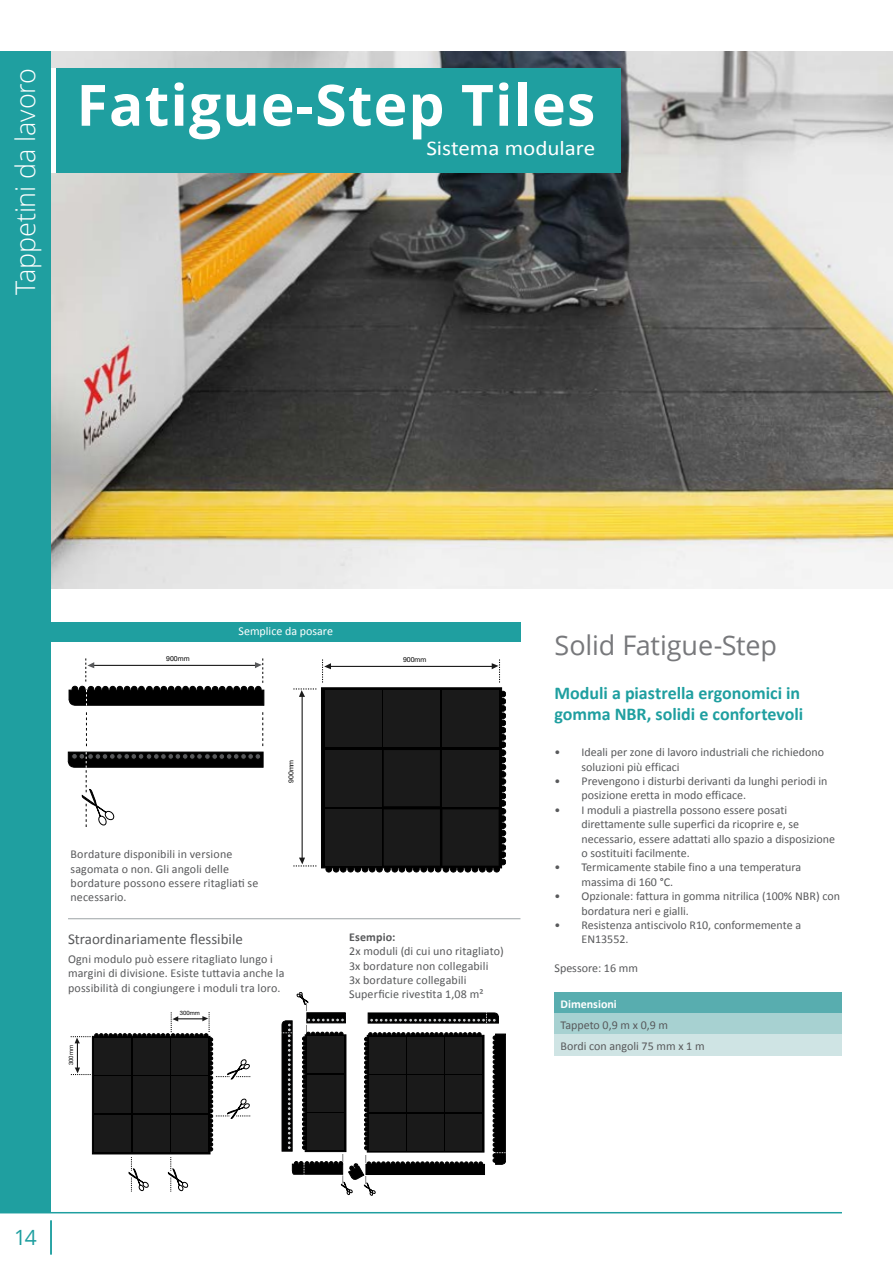
<style>
.page{position:relative;width:893px;height:1263px;background:#fff}
.page>*{position:absolute;margin:0;border:0;box-sizing:border-box;transform-origin:0 0}
.t1{font:700 57px "Open Sans";letter-spacing:.02em;color:#fff}
.t2{font:300 27px "Open Sans";letter-spacing:-.005em;color:#fff}
.t3{font:27px "Open Sans";letter-spacing:-.005em;color:#77787b}
.t4{font:21px "Calibri";color:#fff;scale:1.1 1}
.t5{font:21px "Open Sans";color:#1f9fa0}
.t6{font:700 18px/21.6px "Calibri";color:#1f9fa0}
.t7{font:15px "Calibri";color:#58595b}
.t8{font:12px/14.4px "Calibri";color:#58595b}
.t9{font:12px "Calibri";color:#fff}
.t10{font:700 12px "Calibri";color:#fff}
.t11{font:700 12px "Calibri";letter-spacing:.015em;color:#58595b}
.t12{font:6.9px "Helvetica Neue";color:#000}
.t13{font:6px "Helvetica Neue";color:#000}
</style>
<div class="page">
<hr style="left:68px;top:918px;width:452px;height:1px;background:#9da3a6">
<svg style="left:282px;top:992px;width:224px;height:203px"></svg>
<div style="left:92px;top:1036px;width:118px;height:118px;background:#1a1a1a;border:1px solid #000"></div>
<svg style="left:129px;top:1157px;width:20px;height:35px"></svg>
<svg style="left:168px;top:1157px;width:20px;height:35px"></svg>
<svg style="left:71px;top:1012px;width:180px;height:139px"></svg>
<svg style="left:323px;top:689px;width:177px;height:177px"></svg>
<div style="left:321px;top:687px;width:181px;height:181px;border:1px solid #000"></div>
<svg style="left:326px;top:691px;width:180px;height:181px;background:#141414"></svg>
<div style="left:442px;top:691px;width:57px;height:56px;background:#1a1a1a"></div>
<div style="left:442px;top:750px;width:57px;height:56px;background:#1a1a1a"></div>
<div style="left:442px;top:809px;width:57px;height:57px;background:#1a1a1a"></div>
<div style="left:384px;top:691px;width:56px;height:56px;background:#1a1a1a"></div>
<div style="left:384px;top:750px;width:56px;height:56px;background:#1a1a1a"></div>
<div style="left:384px;top:809px;width:56px;height:57px;background:#1a1a1a"></div>
<div style="left:325px;top:691px;width:56px;height:56px;background:#1a1a1a"></div>
<div style="left:325px;top:750px;width:56px;height:56px;background:#1a1a1a"></div>
<div style="left:325px;top:809px;width:56px;height:57px;background:#1a1a1a"></div>
<hr style="left:329px;top:666px;width:166px;height:1px;background:#000">
<svg style="left:322px;top:659px;width:9px;height:24px"></svg>
<svg style="left:492px;top:659px;width:8px;height:24px"></svg>
<hr style="left:302px;top:693px;width:1px;height:166px;background:#000">
<svg style="left:293px;top:858px;width:24px;height:8px"></svg>
<svg style="left:293px;top:689px;width:24px;height:8px"></svg>
<svg style="left:69px;top:658px;width:195px;height:48px"></svg>
<svg style="left:68px;top:712px;width:196px;height:115px"></svg>
<img style="left:51px;top:51px;width:842px;height:538px">
<div style="left:0;top:51px;width:51px;height:1162px;background:#1f9fa0"></div>
<hr style="left:0;top:1212px;width:842px;height:1px;background:#1f9fa0">
<hr style="left:50px;top:1220px;width:2px;height:34px;background:#1f9fa0">
<div style="left:554px;top:992px;width:288px;height:21px;background:#58adaf"></div>
<div style="left:554px;top:1013px;width:288px;height:21px;background:#a7d1d1"></div>
<div style="left:554px;top:1034px;width:288px;height:21px;background:#cfe4e4"></div>
<div style="left:51px;top:68px;width:570px;height:104px;background:#1f9fa0"></div>
<hr style="left:51px;top:68px;width:4px;height:104px;background:#fff">
<div style="left:51px;top:622px;width:469px;height:19px;background:#1f9fa0"></div>
<h2 class="t2" style="left:7px;top:295px;width:229px;rotate:-90deg">Tappetini da lavoro</h2>
<h1 class="t1" style="left:77px;top:65px;width:520px">Fatigue-Step Tiles</h1>
<h3 class="t4" style="left:426px;top:135px;width:155px">Sistema modulare</h3>
<p class="t12" style="left:166px;top:654px;width:25px">900mm</p>
<p class="t9" style="left:238px;top:624px;width:96px">Semplice da posare</p>
<p class="t12" style="left:403px;top:655px;width:25px">900mm</p>
<p class="t8" style="left:70px;top:847px;width:189px">Bordature disponibili in versione sagomata o non. Gli angoli delle bordature possono essere ritagliati se necessario.</p>
<p class="t12" style="left:286px;top:783px;width:25px;rotate:-90deg">900mm</p>
<p class="t7" style="left:68px;top:930px;width:176px">Straordinariamente flessibile</p>
<p class="t8" style="left:68px;top:952px;width:218px">Ogni modulo può essere ritagliato lungo i margini di divisione. Esiste tuttavia anche la possibilità di congiungere i moduli tra loro.</p>
<p class="t13" style="left:67px;top:1065px;width:22px;rotate:-90deg">300mm</p>
<p class="t13" style="left:180px;top:1008px;width:22px">300mm</p>
<p class="t11" style="left:349px;top:929px;width:48px">Esempio:</p>
<p class="t8" style="left:349px;top:944px;width:156px">2x moduli (di cui uno ritagliato)<br>3x bordature non collegabili<br>3x bordature collegabili<br>Superficie rivestita 1,08 m²</p>
<h2 class="t3" style="left:554px;top:627px;width:224px">Solid Fatigue-Step</h2>
<h3 class="t6" style="left:554px;top:682px;width:250px">Moduli a piastrella ergonomici in gomma NBR, solidi e confortevoli</h3>
<p class="t8" style="left:581px;top:745px;width:244px;text-indent:-27px">• Ideali per zone di lavoro industriali che richiedono soluzioni più efficaci</p>
<p class="t8" style="left:581px;top:774px;width:248px;text-indent:-27px">• Prevengono i disturbi derivanti da lunghi periodi in posizione eretta in modo efficace.</p>
<p class="t8" style="left:581px;top:803px;width:255px;text-indent:-27px">• I moduli a piastrella possono essere posati direttamente sulle superfici da ricoprire e, se necessario, essere adattati allo spazio a disposizione o sostituiti facilmente.</p>
<p class="t8" style="left:581px;top:860px;width:221px;text-indent:-27px">• Termicamente stabile fino a una temperatura massima di 160 °C.</p>
<p class="t8" style="left:581px;top:889px;width:260px;text-indent:-27px">• Opzionale: fattura in gomma nitrilica (100% NBR) con bordatura neri e gialli.</p>
<p class="t8" style="left:581px;top:918px;width:221px;text-indent:-27px">• Resistenza antiscivolo R10, conformemente a<br>EN13552.</p>
<p class="t8" style="left:554px;top:961px;width:85px">Spessore: 16 mm</p>
<p class="t10" style="left:560px;top:996px;width:58px">Dimensioni</p>
<p class="t8" style="left:560px;top:1014px;width:146px;line-height:21px">Tappeto 0,9 m x 0,9 m<br>Bordi con angoli 75 mm x 1 m</p>
<h3 class="t5" style="left:14px;top:1223px;width:24px">14</h3>
</div>
